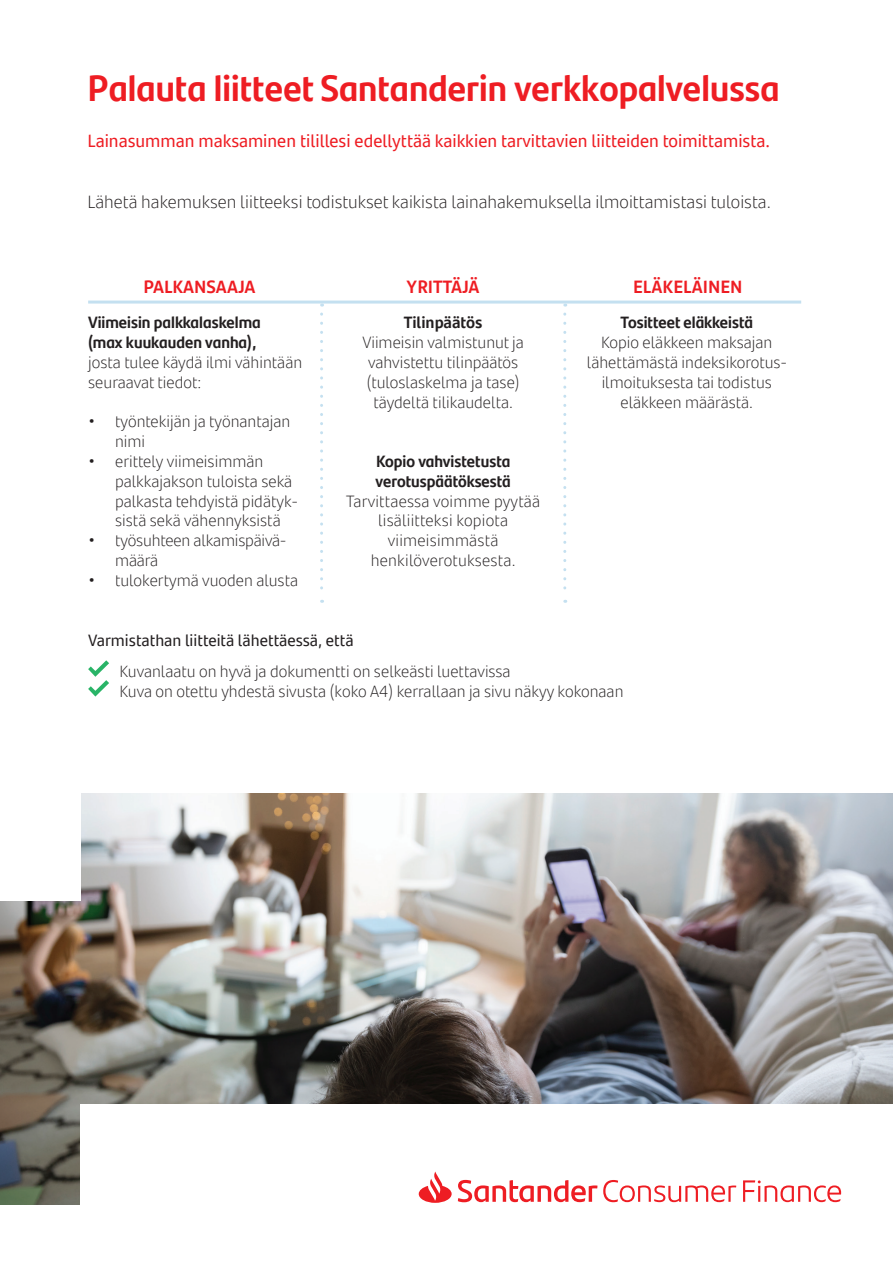
<style>
.page{position:relative;width:893px;height:1263px;background:#fff}
.page>*{position:absolute;margin:0;border:0;box-sizing:border-box;transform-origin:0 0}
.t1{font:700 36.75px "Santander Headline";color:#ee1d23}
.t2{font:300 18px "Santander Text";color:#231f20}
.t3{font:18px "Santander Text";color:#ee1d23}
.t4{font:700 18px "Santander Text";color:#ee1d23}
.t5{font:300 16.5px/19.8px "Santander Text";color:#231f20}
.t6{font:700 16.5px/19.8px "Santander Headline";color:#231f20}
.t7{font:16.5px "Santander Text";color:#231f20}
.t8{font:700 16.5px "Santander Text";color:#231f20}
.s1{font-weight:400;font-size:18px}
</style>
<div class="page">
<svg style="left:88px;top:660px;width:21px;height:36px"></svg>
<hr style="left:88px;top:301px;width:713px;height:3px;background:#c4e0f0">
<svg style="left:320px;top:314px;width:3px;height:289px"></svg>
<svg style="left:563px;top:314px;width:3px;height:289px"></svg>
<img style="left:0;top:793px;width:893px;height:411px">
<div style="left:0;top:782px;width:81px;height:119px;background:#fff"></div>
<div style="left:81px;top:1104px;width:812px;height:126px;background:#fff"></div>
<svg style="left:419px;top:1171px;width:422px;height:32px"></svg>
<h1 class="t1" style="left:88px;top:60px;width:693px">Palauta liitteet Santanderin verkkopalvelussa</h1>
<p class="t3" style="left:88px;top:127px;width:684px">Lainasumman maksaminen tilillesi edellyttää kaikkien tarvittavien liitteiden toimittamista.</p>
<p class="t2" style="left:88px;top:188px;width:685px">Lähetä hakemuksen liitteeksi todistukset kaikista lainahakemuksella ilmoittamistasi tuloista.</p>
<p class="t4" style="left:144px;top:272px;width:114px">PALKANSAAJA</p>
<p class="t4" style="left:407px;top:272px;width:74px">YRITTÄJÄ</p>
<p class="t4" style="left:633px;top:272px;width:111px">ELÄKELÄINEN</p>
<p class="t6" style="left:88px;top:312px;width:174px">Viimeisin palkkalaskelma (max kuukauden vanha),</p>
<p class="t5" style="left:88px;top:352px;width:216px">josta tulee käydä ilmi vähintään seuraavat tiedot:</p>
<p class="t5" style="left:115px;top:411px;width:177px;text-indent:-27px"><span class="s1">•</span> työntekijän ja työnantajan nimi</p>
<p class="t5" style="left:115px;top:451px;width:184px;text-indent:-27px"><span class="s1">•</span> erittely viimeisimmän palkkajakson tuloista sekä palkasta tehdyistä pidätyk&shy;sistä sekä vähennyksistä</p>
<p class="t5" style="left:115px;top:530px;width:173px;text-indent:-27px"><span class="s1">•</span> työsuhteen alkamispäivä&shy;määrä</p>
<p class="t5" style="left:88px;top:569px;width:211px"><span class="s1">•</span> tulokertymä vuoden alusta</p>
<p class="t8" style="left:404px;top:310px;width:80px">Tilinpäätös</p>
<p class="t5" style="left:363px;top:332px;width:163px;text-align:center">Viimeisin valmistunut ja vahvistettu tilinpäätös (tuloslaskelma ja tase) täydeltä tilikaudelta.</p>
<p class="t6" style="left:376px;top:450px;width:137px">Kopio vahvistetusta verotuspäätöksestä</p>
<p class="t5" style="left:346px;top:490px;width:196px;text-align:center">Tarvittaessa voimme pyytää lisäliitteksi kopiota viimeisimmästä henkilöverotuksesta.</p>
<p class="t6" style="left:621px;top:312px;width:134px">Tositteet eläkkeistä</p>
<p class="t5" style="left:587px;top:332px;width:201px;text-align:center">Kopio eläkkeen maksajan lähettämästä indeksikorotus&shy;ilmoituksesta tai todistus eläkkeen määrästä.</p>
<p class="t7" style="left:88px;top:628px;width:267px">Varmistathan liitteitä lähettäessä, että</p>
<p class="t5" style="left:119px;top:660px;width:506px">Kuvanlaatu on hyvä ja dokumentti on selkeästi luettavissa<br>Kuva on otettu yhdestä sivusta (koko A4) kerrallaan ja sivu näkyy kokonaan</p>
</div>
